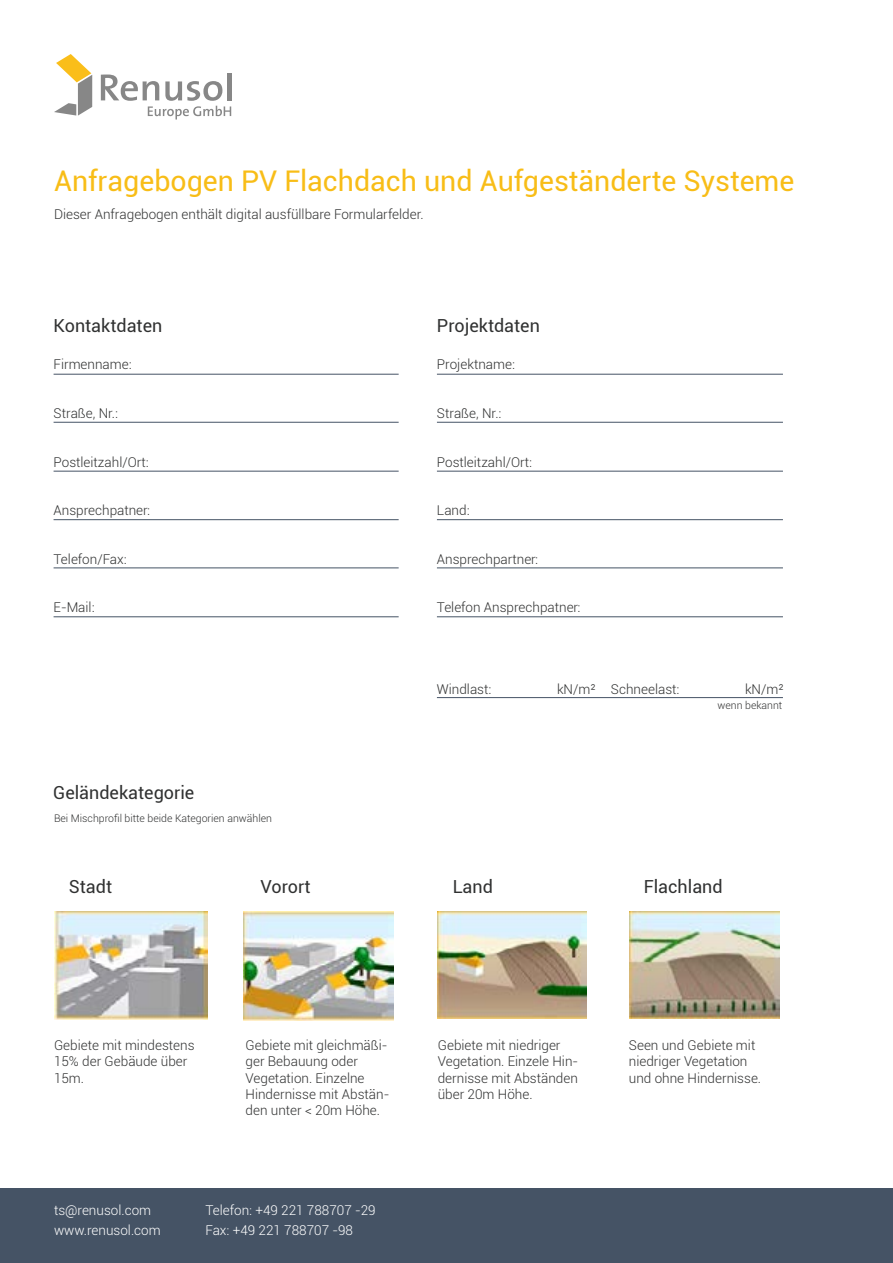
<style>
.page{position:relative;width:893px;height:1263px;background:#fff}
.page>*{position:absolute;margin:0;border:0;box-sizing:border-box;transform-origin:0 0}
.t1{font:28.5px "Roboto";color:#f8bd17}
.t2{font:18px "Roboto";color:#303131}
.t3{font:300 13.5px/16.2px "Roboto";color:#303131}
.t4{font:300 13.5px "Roboto";color:#fff}
.t5{font:300 10.5px "Roboto";color:#303131}
</style>
<div class="page">
<div style="left:0;top:1188px;width:893px;height:75px;background:#455365"></div>
<hr style="left:227px;top:73px;width:4px;height:27px;background:#878787">
<svg style="left:54px;top:54px;width:38px;height:62px"></svg>
<svg style="left:101px;top:75px;width:130px;height:44px"></svg>
<hr style="left:54px;top:374px;width:345px;height:1px;background:#455365">
<hr style="left:54px;top:422px;width:345px;height:1px;background:#455365">
<hr style="left:54px;top:471px;width:345px;height:1px;background:#455365">
<hr style="left:54px;top:519px;width:345px;height:1px;background:#455365">
<hr style="left:54px;top:568px;width:345px;height:1px;background:#455365">
<hr style="left:54px;top:616px;width:345px;height:1px;background:#455365">
<hr style="left:437px;top:374px;width:346px;height:1px;background:#455365">
<hr style="left:437px;top:422px;width:346px;height:1px;background:#455365">
<hr style="left:437px;top:471px;width:346px;height:1px;background:#455365">
<hr style="left:437px;top:519px;width:346px;height:1px;background:#455365">
<hr style="left:437px;top:568px;width:346px;height:1px;background:#455365">
<hr style="left:437px;top:616px;width:346px;height:1px;background:#455365">
<hr style="left:437px;top:697px;width:346px;height:1px;background:#455365">
<img style="left:54px;top:911px;width:153px;height:108px">
<img style="left:244px;top:911px;width:149px;height:109px">
<img style="left:437px;top:911px;width:150px;height:107px">
<img style="left:629px;top:911px;width:150px;height:107px">
<h1 class="t1" style="left:54px;top:161px;width:742px">Anfragebogen PV Flachdach und Aufgeständerte Systeme</h1>
<p class="t3" style="left:54px;top:205px;width:371px">Dieser Anfragebogen enthält digital ausfüllbare Formularfelder.</p>
<h2 class="t2" style="left:54px;top:313px;width:110px">Kontaktdaten</h2>
<h2 class="t2" style="left:437px;top:313px;width:104px">Projektdaten</h2>
<p class="t3" style="left:54px;top:356px;width:80px">Firmenname:</p>
<p class="t3" style="left:54px;top:405px;width:66px">Straße, Nr.:</p>
<p class="t3" style="left:54px;top:453px;width:97px">Postleitzahl/Ort:</p>
<p class="t3" style="left:54px;top:502px;width:98px">Ansprechpatner:</p>
<p class="t3" style="left:54px;top:550px;width:75px">Telefon/Fax:</p>
<p class="t3" style="left:54px;top:599px;width:42px">E-Mail:</p>
<p class="t3" style="left:437px;top:356px;width:79px">Projektname:</p>
<p class="t3" style="left:437px;top:405px;width:66px">Straße, Nr.:</p>
<p class="t3" style="left:437px;top:453px;width:97px">Postleitzahl/Ort:</p>
<p class="t3" style="left:437px;top:502px;width:34px">Land:</p>
<p class="t3" style="left:437px;top:550px;width:103px">Ansprechpartner:</p>
<p class="t3" style="left:437px;top:599px;width:145px">Telefon Ansprechpatner:</p>
<p class="t3" style="left:437px;top:680px;width:56px">Windlast:</p>
<p class="t3" style="left:557px;top:680px;width:124px">kN/m² Schneelast:</p>
<p class="t3" style="left:745px;top:680px;width:40px">kN/m²</p>
<h2 class="t2" style="left:53px;top:780px;width:143px">Geländekategorie</h2>
<p class="t5" style="left:54px;top:811px;width:219px">Bei Mischprofil bitte beide Kategorien anwählen</p>
<p class="t5" style="left:718px;top:698px;width:66px">wenn bekannt</p>
<h2 class="t2" style="left:69px;top:874px;width:45px">Stadt</h2>
<h2 class="t2" style="left:260px;top:874px;width:52px">Vorort</h2>
<h2 class="t2" style="left:453px;top:874px;width:42px">Land</h2>
<h2 class="t2" style="left:644px;top:874px;width:80px">Flachland</h2>
<p class="t3" style="left:54px;top:1037px;width:142px">Gebiete mit mindestens<br>15% der Gebäude über<br>15m.</p>
<p class="t3" style="left:246px;top:1037px;width:145px">Gebiete mit gleichmäßi&shy;ger Bebauung oder<br>Vegetation. Einzelne<br>Hindernisse mit Abstän&shy;den unter &lt; 20m Höhe.</p>
<p class="t3" style="left:438px;top:1037px;width:142px">Gebiete mit niedriger<br>Vegetation. Einzele Hin&shy;dernisse mit Abständen über 20m Höhe.</p>
<p class="t3" style="left:629px;top:1037px;width:134px">Seen und Gebiete mit niedriger Vegetation und ohne Hindernisse.</p>
<p class="t4" style="left:54px;top:1201px;width:99px">ts@renusol.com</p>
<p class="t4" style="left:205px;top:1201px;width:172px">Telefon: +49 221 788707 -29</p>
<p class="t4" style="left:54px;top:1220px;width:108px">www.renusol.com</p>
<p class="t4" style="left:205px;top:1220px;width:149px">Fax: +49 221 788707 -98</p>
</div>
